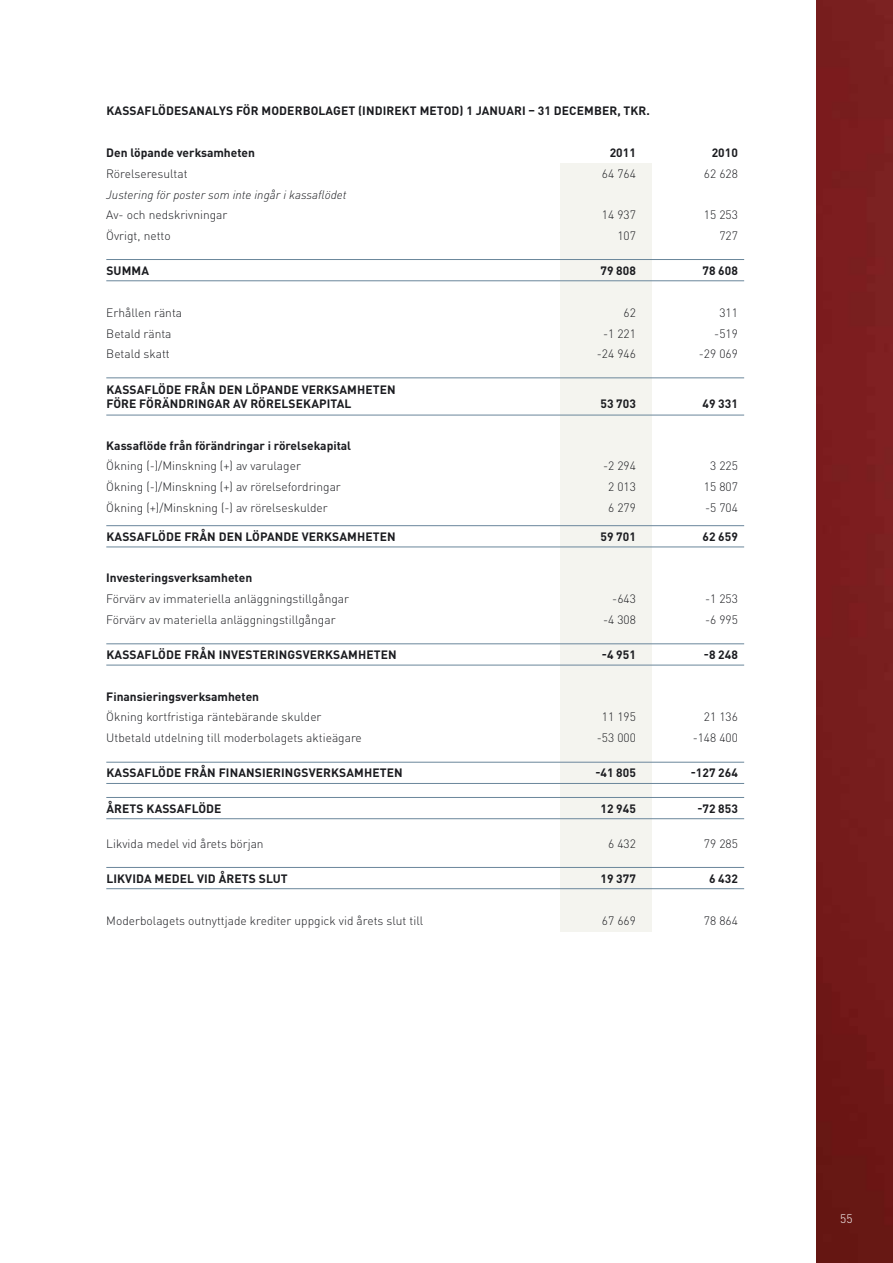
<style>
.page{position:relative;width:893px;height:1263px;background:#fff}
.page>*{position:absolute;margin:0;border:0;box-sizing:border-box;transform-origin:0 0}
.t1{font:300 12px "DIN Pro";color:#1b1c20}
.t2{font:700 12px/14.4px "DIN Pro";letter-spacing:.01em;color:#1b1c20}
.t3{font:italic 300 12px "DIN Pro";color:#1b1c20}
.t4{font:300 12px "DIN Pro";color:#fff}
</style>
<div class="page">
<div style="left:560px;top:163px;width:92px;height:768px;background:#f4f4ef"></div>
<hr style="left:106px;top:259px;width:638px;height:1px;background:#6a869b">
<hr style="left:106px;top:280px;width:638px;height:1px;background:#6a869b">
<hr style="left:106px;top:643px;width:638px;height:1px;background:#6a869b">
<hr style="left:106px;top:665px;width:638px;height:1px;background:#6a869b">
<hr style="left:106px;top:762px;width:638px;height:1px;background:#6a869b">
<hr style="left:106px;top:783px;width:638px;height:1px;background:#6a869b">
<hr style="left:106px;top:797px;width:638px;height:1px;background:#6a869b">
<hr style="left:106px;top:818px;width:638px;height:1px;background:#6a869b">
<hr style="left:106px;top:867px;width:638px;height:1px;background:#6a869b">
<hr style="left:106px;top:888px;width:638px;height:1px;background:#6a869b">
<hr style="left:106px;top:525px;width:638px;height:1px;background:#6a869b">
<hr style="left:106px;top:547px;width:638px;height:1px;background:#6a869b">
<img style="left:816px;top:0;width:77px;height:1263px">
<hr style="left:106px;top:378px;width:638px;height:1px;background:#6a869b">
<hr style="left:106px;top:415px;width:638px;height:1px;background:#6a869b">
<p class="t2" style="left:106px;top:103px;width:545px">KASSAFLÖDESANALYS FÖR MODERBOLAGET (INDIREKT METOD) 1 JANUARI – 31 DECEMBER, TKR.</p>
<p class="t2" style="left:106px;top:144px;width:150px">DEN LÖPANDE VERKSAMHETEN</p>
<p class="t2" style="left:610px;top:144px;width:28px">2011</p>
<p class="t2" style="left:712px;top:144px;width:28px">2010</p>
<p class="t1" style="left:106px;top:164px;width:83px">Rörelseresultat</p>
<p class="t1" style="left:602px;top:164px;width:35px">64 764</p>
<p class="t1" style="left:704px;top:164px;width:35px">62 628</p>
<p class="t3" style="left:106px;top:185px;width:242px">Justering för poster som inte ingår i kassaflödet</p>
<p class="t1" style="left:106px;top:206px;width:123px">Av- och nedskrivningar</p>
<p class="t1" style="left:602px;top:206px;width:35px">14 937</p>
<p class="t1" style="left:704px;top:206px;width:35px">15 253</p>
<p class="t1" style="left:106px;top:227px;width:66px">Övrigt, netto</p>
<p class="t1" style="left:617px;top:227px;width:20px">107</p>
<p class="t1" style="left:719px;top:227px;width:20px">727</p>
<p class="t2" style="left:106px;top:262px;width:44px">SUMMA</p>
<p class="t2" style="left:600px;top:262px;width:37px">79 808</p>
<p class="t2" style="left:702px;top:262px;width:37px">78 608</p>
<p class="t1" style="left:106px;top:303px;width:77px">Erhållen ränta</p>
<p class="t1" style="left:623px;top:303px;width:14px">62</p>
<p class="t1" style="left:719px;top:303px;width:20px">311</p>
<p class="t1" style="left:106px;top:324px;width:67px">B etald ränta</p>
<p class="t1" style="left:603px;top:324px;width:34px">-1 221</p>
<p class="t1" style="left:714px;top:324px;width:25px">-519</p>
<p class="t1" style="left:106px;top:345px;width:65px">B etald skatt</p>
<p class="t1" style="left:597px;top:345px;width:41px">-24 946</p>
<p class="t1" style="left:699px;top:345px;width:41px">-29 069</p>
<p class="t2" style="left:106px;top:381px;width:291px">KASSAFLÖDE FRÅN DEN LÖPANDE VERKSAMHETEN<br>FÖRE FÖRÄNDRINGAR AV RÖRELSEKAPITAL</p>
<p class="t2" style="left:600px;top:395px;width:37px">53 703</p>
<p class="t2" style="left:702px;top:395px;width:37px">49 331</p>
<p class="t2" style="left:106px;top:437px;width:246px">KASSAFLÖDE FRÅN FÖRÄNDRINGAR I RÖRELSEKAPITAL</p>
<p class="t1" style="left:106px;top:457px;width:196px">Ökning (-)/M inskning (+) av varulager</p>
<p class="t1" style="left:603px;top:457px;width:34px">-2 294</p>
<p class="t1" style="left:710px;top:457px;width:29px">3 225</p>
<p class="t1" style="left:106px;top:478px;width:236px">Ökning (-)/M inskning (+) av rörelsefordringar</p>
<p class="t1" style="left:608px;top:478px;width:29px">2 013</p>
<p class="t1" style="left:704px;top:478px;width:35px">15 807</p>
<p class="t1" style="left:106px;top:498px;width:223px">Ö kning (+)/M inskning (-) av rörelseskulder</p>
<p class="t1" style="left:608px;top:498px;width:29px">6 279</p>
<p class="t1" style="left:705px;top:498px;width:34px">-5 704</p>
<p class="t2" style="left:106px;top:528px;width:291px">KASSAFLÖDE FRÅN DEN LÖPANDE VERKSAMHETEN</p>
<p class="t2" style="left:600px;top:528px;width:37px">59 701</p>
<p class="t2" style="left:702px;top:528px;width:37px">62 659</p>
<p class="t2" style="left:106px;top:569px;width:147px">I NVESTERINGSVERKSAMHETEN</p>
<p class="t1" style="left:106px;top:589px;width:244px">Förvärv av immateriella anläggningstillgångar</p>
<p class="t1" style="left:612px;top:589px;width:25px">-643</p>
<p class="t1" style="left:705px;top:589px;width:34px">-1 253</p>
<p class="t1" style="left:106px;top:610px;width:231px">Förvärv av materiella anläggningstillgångar</p>
<p class="t1" style="left:603px;top:610px;width:34px">-4 308</p>
<p class="t1" style="left:705px;top:610px;width:34px">-6 995</p>
<p class="t2" style="left:106px;top:646px;width:292px">KASSAFLÖDE FRÅN INVESTERINGSVERKSAMHETEN</p>
<p class="t2" style="left:602px;top:646px;width:35px">-4 951</p>
<p class="t2" style="left:704px;top:646px;width:35px">-8 248</p>
<p class="t2" style="left:106px;top:688px;width:154px">FINANSIERINGSVERKSAMHETEN</p>
<p class="t1" style="left:106px;top:708px;width:217px">Ökning kortfristiga räntebärande skulder</p>
<p class="t1" style="left:602px;top:708px;width:35px">11 195</p>
<p class="t1" style="left:704px;top:708px;width:35px">21 136</p>
<p class="t1" style="left:106px;top:729px;width:257px">Utbetald utdelning till moderbolagets aktieägare</p>
<p class="t1" style="left:597px;top:729px;width:41px">-53 000</p>
<p class="t1" style="left:693px;top:729px;width:47px">-148 400</p>
<p class="t2" style="left:106px;top:764px;width:298px">KASSAFLÖDE FRÅN FINANSIERINGSVERKSAMHETEN</p>
<p class="t2" style="left:595px;top:764px;width:42px">-41 805</p>
<p class="t2" style="left:691px;top:764px;width:48px">-127 264</p>
<p class="t2" style="left:106px;top:800px;width:117px">ÅRETS KASSAFLÖDE</p>
<p class="t2" style="left:600px;top:800px;width:37px">12 945</p>
<p class="t2" style="left:697px;top:800px;width:42px">-72 853</p>
<p class="t1" style="left:106px;top:834px;width:159px">Likvida medel vid årets början</p>
<p class="t1" style="left:608px;top:834px;width:29px">6 432</p>
<p class="t1" style="left:704px;top:834px;width:35px">79 285</p>
<p class="t2" style="left:106px;top:870px;width:183px">LIKVIDA MEDEL VID ÅRETS SLUT</p>
<p class="t2" style="left:600px;top:870px;width:37px">19 377</p>
<p class="t2" style="left:709px;top:870px;width:30px">6 432</p>
<p class="t1" style="left:106px;top:911px;width:318px">M oderbolagets outnyttjade krediter uppgick vid årets slut till</p>
<p class="t1" style="left:602px;top:911px;width:35px">67 669</p>
<p class="t1" style="left:704px;top:911px;width:35px">78 864</p>
<p class="t4" style="left:840px;top:1209px;width:14px">55</p>
</div>
